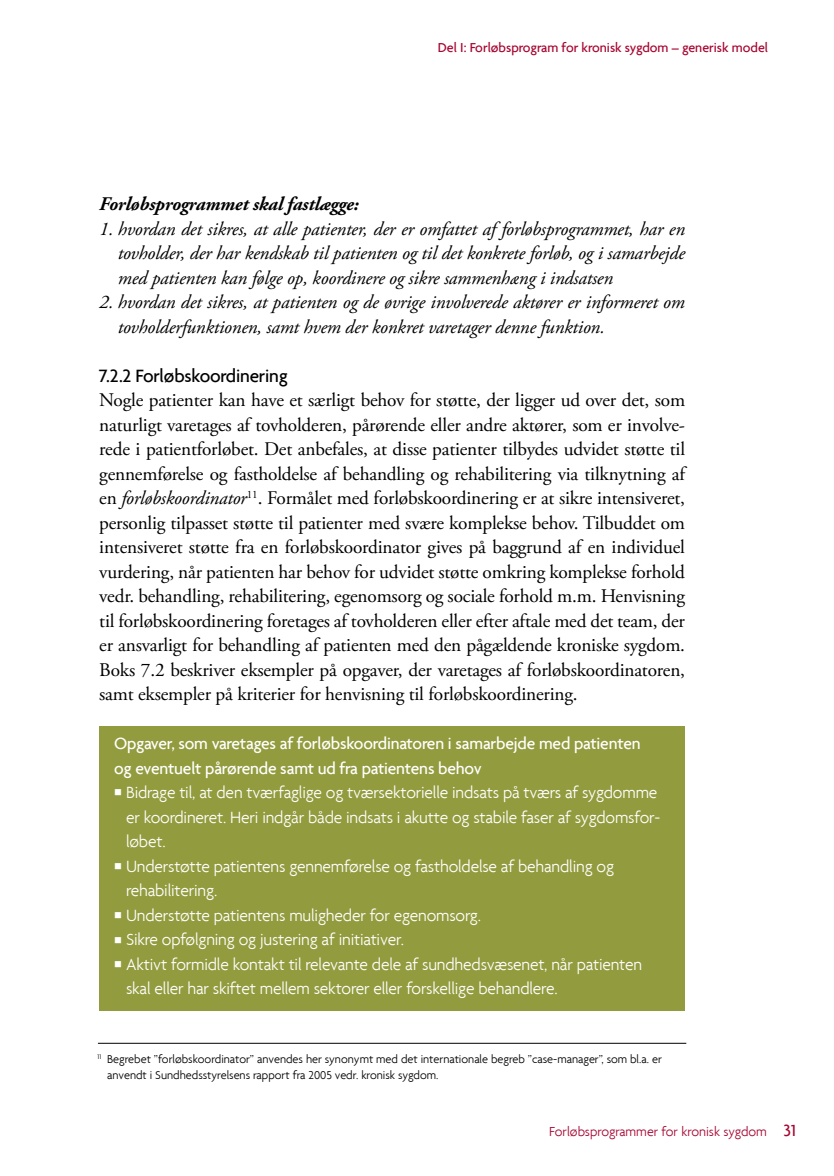
<style>
.page{position:relative;width:834px;height:1176px;background:#fff}
.page>*{position:absolute;margin:0;border:0;box-sizing:border-box;transform-origin:0 0}
.t1{font:19.25px/24.5px "Adobe Garamond Pro";letter-spacing:-.01em;color:#000;text-align:justify}
.t2{font:italic 19.25px/24.5px "Adobe Garamond Pro";letter-spacing:-.01em;color:#000;text-align:justify}
.t3{font:italic 700 19.25px "Adobe Garamond Pro";letter-spacing:-.01em;color:#000}
.t4{font:500 19.25px "Agenda";letter-spacing:-.01em;color:#000}
.t5{font:300 17.5px/24.5px "Agenda";letter-spacing:-.01em;color:#fff}
.t6{font:500 17.5px/24.5px "Agenda";letter-spacing:-.01em;color:#fff}
.t7{font:500 14px "Agenda";color:#a70531}
.t8{font:300 14px "Agenda";color:#a70531}
.t9{font:300 12.25px/15.8px "Agenda";color:#000}
.s1{font-style:italic}
.s2{font-weight:500;font-size:17.5px}
</style>
<div class="page">
<div style="left:99px;top:726px;width:586px;height:284px;background:#929b3d"></div>
<hr style="left:98px;top:1043px;width:588px;height:1px;background:#000">
<p class="t7" style="left:438px;top:39px;width:332px">Del I: Forløbsprogram for kronisk sygdom – generisk model</p>
<p class="t3" style="left:99px;top:193px;width:261px">Forløbsprogrammet skal fastlægge:</p>
<p class="t2" style="left:118px;top:217px;width:568px;text-indent:-19px">1. hvordan det sikres, at alle patienter, der er omfattet af forløbsprogrammet, har en tovholder, der har kendskab til patienten og til det konkrete forløb, og i samarbejde med patienten kan følge op, koordinere og sikre sammenhæng i indsatsen</p>
<p class="t2" style="left:118px;top:290px;width:568px;text-indent:-19px">2. hvordan det sikres, at patienten og de øvrige involverede aktører er informeret om tovholderfunktionen, samt hvem der konkret varetager denne funktion.</p>
<p class="t4" style="left:99px;top:364px;width:190px">7.2.2 Forløbskoordinering</p>
<p class="t1" style="left:99px;top:388px;width:587px">Nogle patienter kan have et særligt behov for støtte, der ligger ud over det, som naturligt varetages af tovholderen, pårørende eller andre aktører, som er involve&shy;rede i patientforløbet. Det anbefales, at disse patienter tilbydes udvidet støtte til gennemførelse og fastholdelse af behandling og rehabilitering via tilknytning af en <span class="s1">forløbskoordinator</span><sup>11</sup>. Formålet med forløbskoordinering er at sikre intensiveret, personlig tilpasset støtte til patienter med svære komplekse behov. Tilbuddet om intensiveret støtte fra en forløbskoordinator gives på baggrund af en individuel vurdering, når patienten har behov for udvidet støtte omkring komplekse forhold vedr. behandling, rehabilitering, egenomsorg og sociale forhold m.m. Henvisning til forløbskoordinering foretages af tovholderen eller efter aftale med det team, der er ansvarligt for behandling af patienten med den pågældende kroniske sygdom.<br>Boks 7.2 beskriver eksempler på opgaver, der varetages af forløbskoordinatoren, samt eksempler på kriterier for henvisning til forløbskoordinering.</p>
<p class="t6" style="left:114px;top:731px;width:528px">Opgaver, som varetages af forløbskoordinatoren i samarbejde med patienten og eventuelt pårørende samt ud fra patientens behov</p>
<p class="t5" style="left:126px;top:780px;width:536px;text-indent:-12px">■ B idrage til, at den tværfaglige og tværsektorielle indsats på tværs af sygdomme er koordineret. Heri indgår både indsats i akutte og stabile faser af sygdomsfor&shy;løbet.</p>
<p class="t5" style="left:126px;top:853px;width:489px;text-indent:-12px">■ Understøtte patientens gennemførelse og fastholdelse af behandling og rehabilitering.</p>
<p class="t5" style="left:114px;top:902px;width:368px">■ Understøtte patientens muligheder for egenomsorg.</p>
<p class="t5" style="left:114px;top:927px;width:291px">■ Sikre opfølgning og justering af initiativer.</p>
<p class="t5" style="left:126px;top:951px;width:517px;text-indent:-12px">■ Aktivt formidle kontakt til relevante dele af sundhedsvæsenet, når patienten skal eller har skiftet mellem sektorer eller forskellige behandlere.</p>
<p class="t9" style="left:107px;top:1051px;width:556px;text-indent:-9px"><sup>11</sup> Begrebet ”forløbskoordinator” anvendes her synonymt med det internationale begreb ”case-manager”, som bl.a. er anvendt i Sundhedsstyrelsens rapport fra 2005 vedr. kronisk sygdom.</p>
<p class="t8" style="left:549px;top:1123px;width:248px">Forløbsprogrammer for kronisk sygdom <span class="s2">31</span></p>
</div>
